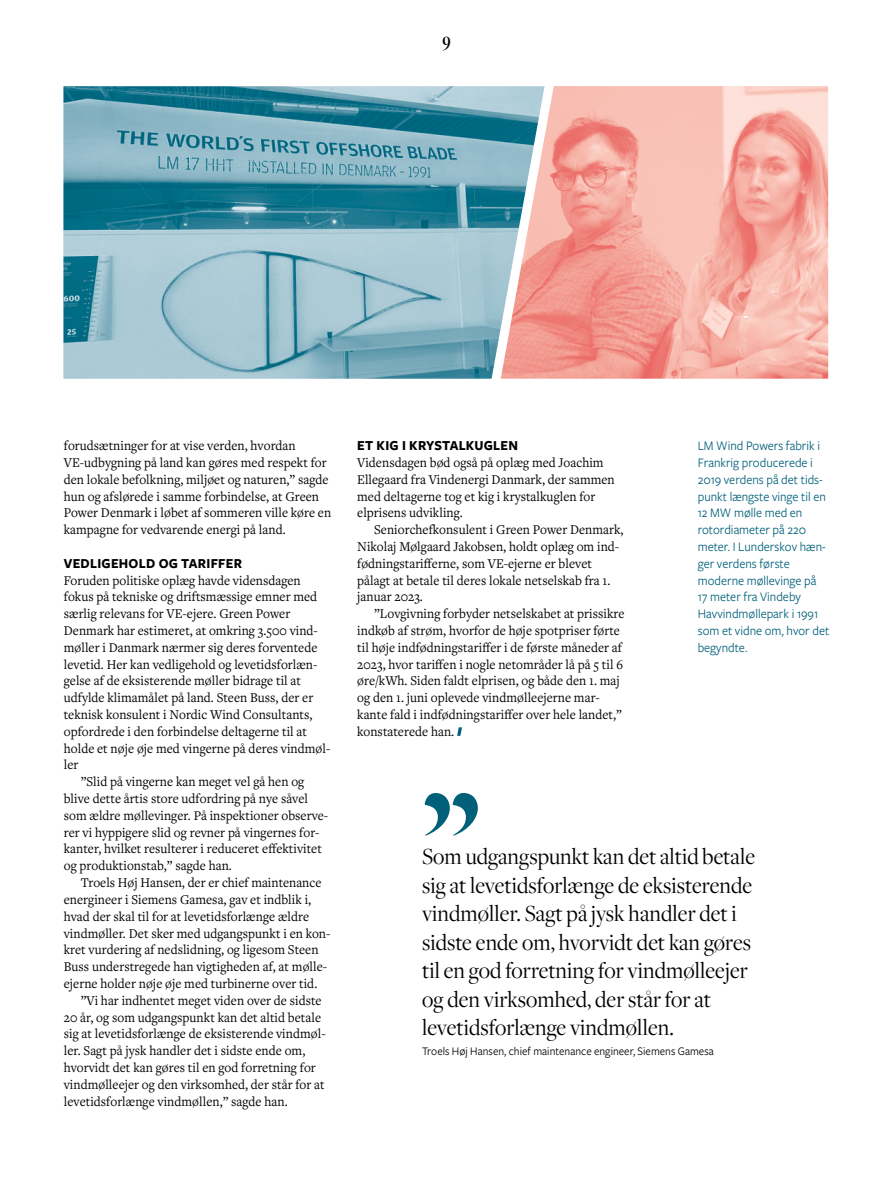
<style>
.page{position:relative;width:893px;height:1191px;background:#fff}
.page>*{position:absolute;margin:0;border:0;box-sizing:border-box;transform-origin:0 0}
.t1{font:900 148.2px "Freight Big Pro";color:#00607a;scale:.95 1}
.t2{font:24px/28.5px "Freight Disp Pro";letter-spacing:.005em;color:#000;scale:.95 1}
.t3{font:500 21px "Freight Disp Cmp Pro";color:#000}
.t4{font:700 14.25px "Freight Sans Pro";letter-spacing:.02em;color:#000;scale:.95 1}
.t5{font:13.95px/16.8px "Freight Text Pro";letter-spacing:.005em;color:#000;scale:.95 1}
.t6{font:13.5px/16.8px "Freight Sans Pro";color:#00607a;scale:.95 1}
.t7{font:12px "Freight Sans Pro";letter-spacing:.005em;color:#000;scale:.95 1}
</style>
<div class="page">
<svg style="left:457px;top:727px;width:5px;height:9px"></svg>
<img style="left:63px;top:86px;width:438px;height:293px">
<img style="left:501px;top:86px;width:327px;height:293px">
<h3 class="t3" style="left:442px;top:29px;width:10px">9</h3>
<p class="t5" style="left:64px;top:437px;width:283px">forudsætninger for at vise verden, hvordan VE-udbygning på land kan gøres med respekt for den lokale befolkning, miljøet og naturen,” sagde hun og afslørede i samme forbindelse, at Green Power Denmark i løbet af sommeren ville køre en kampagne for vedvarende energi på land.</p>
<p class="t4" style="left:64px;top:553px;width:189px">VEDLIGEHOLD OG TARIFFER</p>
<p class="t5" style="left:64px;top:571px;width:251px">Foruden politiske oplæg havde vidensdagen</p>
<p class="t5" style="left:64px;top:588px;width:268px">fokus på tekniske og driftsmæssige emner med</p>
<p class="t5" style="left:64px;top:605px;width:240px">særlig relevans for VE-ejere. Green Power</p>
<p class="t5" style="left:64px;top:621px;width:269px">Denmark har estimeret, at omkring 3.500 vind-</p>
<p class="t5" style="left:64px;top:638px;width:268px">møller i Danmark nærmer sig deres forventede</p>
<p class="t5" style="left:64px;top:655px;width:269px">levetid. Her kan vedligehold og levetidsforlæn-</p>
<p class="t5" style="left:64px;top:672px;width:251px">gelse af de eksisterende møller bidrage til at</p>
<p class="t5" style="left:64px;top:689px;width:264px">udfylde klimamålet på land. Steen Buss, der er</p>
<p class="t5" style="left:64px;top:705px;width:263px">teknisk konsulent i Nordic Wind Consultants,</p>
<p class="t5" style="left:64px;top:722px;width:258px">opfordrede i den forbindelse deltagerne til at</p>
<p class="t5" style="left:64px;top:739px;width:282px">holde et nøje øje med vingerne på deres vindmøl-</p>
<p class="t5" style="left:64px;top:756px;width:17px">ler</p>
<p class="t5" style="left:81px;top:773px;width:237px">”Slid på vingerne kan meget vel gå hen og</p>
<p class="t5" style="left:64px;top:789px;width:259px">blive dette årtis store udfordring på nye såvel</p>
<p class="t5" style="left:64px;top:806px;width:280px">som ældre møllevinger. På inspektioner observe-</p>
<p class="t5" style="left:64px;top:823px;width:270px">rer vi hyppigere slid og revner på vingernes for-</p>
<p class="t5" style="left:64px;top:840px;width:273px">kanter, hvilket resulterer i reduceret effektivitet</p>
<p class="t5" style="left:64px;top:857px;width:178px">og produktionstab,” sagde han.</p>
<p class="t5" style="left:81px;top:873px;width:255px">Troels Høj Hansen, der er chief maintenance</p>
<p class="t5" style="left:64px;top:890px;width:262px">energineer i Siemens Gamesa, gav et indblik i,</p>
<p class="t5" style="left:64px;top:907px;width:260px">hvad der skal til for at levetidsforlænge ældre</p>
<p class="t5" style="left:64px;top:924px;width:282px">vindmøller. Det sker med udgangspunkt i en kon-</p>
<p class="t5" style="left:64px;top:941px;width:270px">kret vurdering af nedslidning, og ligesom Steen</p>
<p class="t5" style="left:64px;top:957px;width:279px">Buss understregede han vigtigheden af, at mølle-</p>
<p class="t5" style="left:64px;top:974px;width:268px">ejerne holder nøje øje med turbinerne over tid.</p>
<p class="t5" style="left:81px;top:991px;width:255px">”Vi har indhentet meget viden over de sidste</p>
<p class="t5" style="left:64px;top:1008px;width:272px">20 år, og som udgangspunkt kan det altid betale</p>
<p class="t5" style="left:64px;top:1025px;width:277px">sig at levetidsforlænge de eksisterende vindmøl-</p>
<p class="t5" style="left:64px;top:1041px;width:256px">ler. Sagt på jysk handler det i sidste ende om,</p>
<p class="t5" style="left:64px;top:1058px;width:267px">hvorvidt det kan gøres til en god forretning for</p>
<p class="t5" style="left:64px;top:1075px;width:276px">vindmølleejer og den virksomhed, der står for at</p>
<p class="t5" style="left:64px;top:1092px;width:237px">levetidsforlænge vindmøllen,” sagde han.</p>
<p class="t4" style="left:357px;top:436px;width:171px">ET KIG I KRYSTALKUGLEN</p>
<p class="t5" style="left:357px;top:453px;width:273px">Vidensdagen bød også på oplæg med Joachim Ellegaard fra Vindenergi Danmark, der sammen med deltagerne tog et kig i krystalkuglen for elprisens udvikling.</p>
<p class="t5" style="left:357px;top:521px;width:282px;text-indent:17px">Seniorchefkonsulent i Green Power Denmark, Nikolaj Mølgaard Jakobsen, holdt oplæg om ind&shy;fødningstarifferne, som VE-ejerne er blevet pålagt at betale til deres lokale netselskab fra 1. januar 2023.</p>
<p class="t5" style="left:357px;top:605px;width:283px;text-indent:17px">”Lovgivning forbyder netselskabet at prissikre indkøb af strøm, hvorfor de høje spotpriser førte til høje indfødningstariffer i de første måneder af 2023, hvor tariffen i nogle netområder lå på 5 til 6 øre/kWh. Siden faldt elprisen, og både den 1. maj og den 1. juni oplevede vindmølleejerne mar&shy;kante fald i indfødningstariffer over hele landet,” konstaterede han.</p>
<h1 class="t1" style="left:422px;top:744px;width:62px">”</h1>
<p class="t6" style="left:698px;top:437px;width:140px">LM Wind Powers fabrik i<br>Frankrig producerede i<br>2019 verdens på det tids&shy;punkt længste vinge til en<br>12 MW mølle med en rotordiameter på 220 meter. I Lunderskov hæn&shy;ger verdens første moderne møllevinge på<br>17 meter fra Vindeby<br>Havvindmøllepark i 1991 som et vidne om, hvor det begyndte.</p>
<p class="t2" style="left:422px;top:841px;width:352px">Som udgangspunkt kan det altid betale sig at levetidsforlænge de eksisterende vindmøller. Sagt på jysk handler det i sidste ende om, hvorvidt det kan gøres til en god forretning for vindmølleejer og den virksomhed, der står for at levetidsforlænge vindmøllen.</p>
<p class="t7" style="left:422px;top:1042px;width:309px">Troels Høj Hansen, chief maintenance engineer, Siemens Gamesa</p>
</div>
